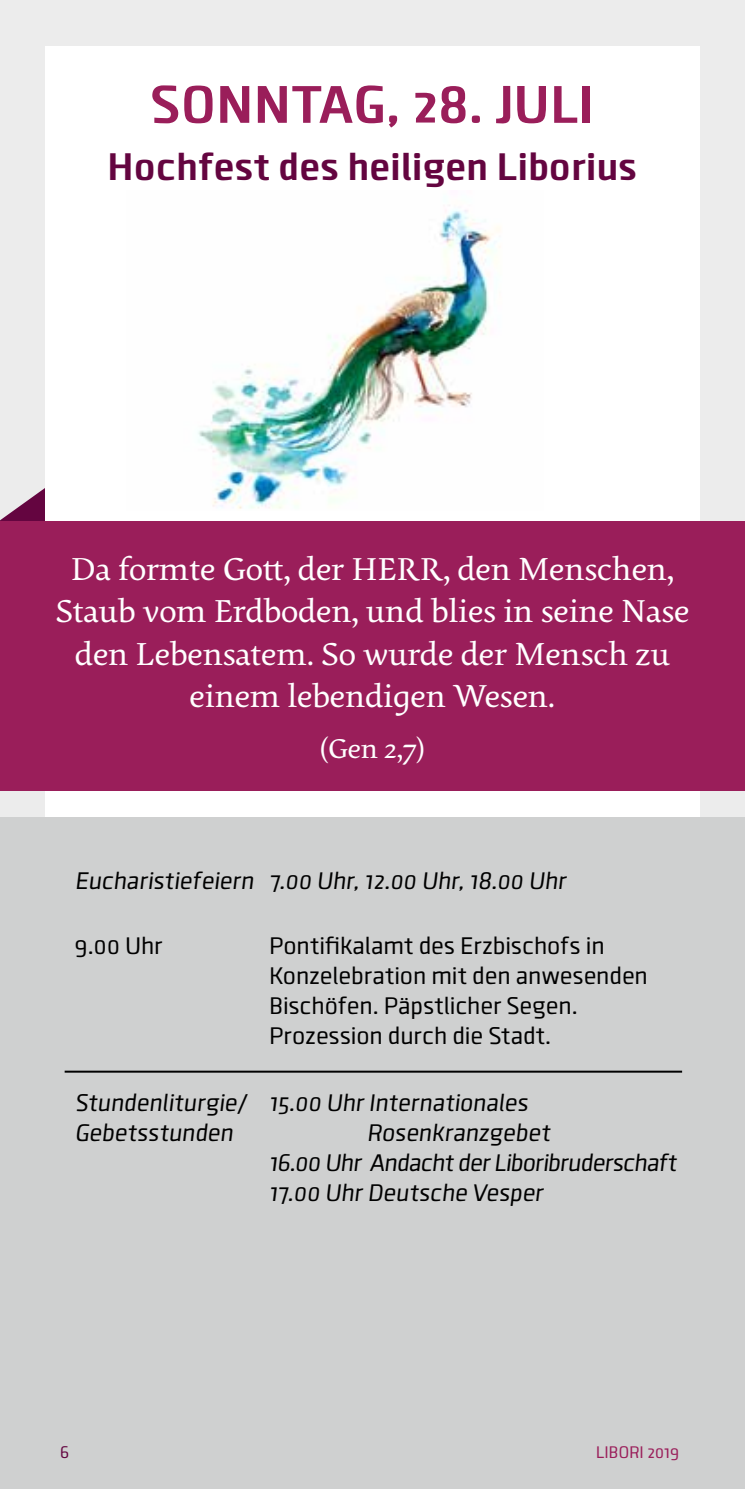
<style>
.page{position:relative;width:745px;height:1489px;background:#fff}
.page>*{position:absolute;margin:0;border:0;box-sizing:border-box;transform-origin:0 0}
.t1{font:700 55px "Clio";color:#9a1e5a}
.t2{font:700 40px "Clio";color:#640540}
.t3{font:35px/42.5px "Pollen";letter-spacing:-.01em;color:#fff;text-align:center}
.t4{font:30px "Pollen";color:#fff}
.t5{font:italic 25px/30px "Clio";color:#000}
.t6{font:25px/30px "Clio";color:#000}
.t7{font:italic 25px "Clio";letter-spacing:-.025em;color:#000}
.t8{font:17.5px "Clio";color:#9a1e5a}
.t9{font:17.5px "Clio";color:#640540}
</style>
<div class="page">
<div style="left:0;top:0;width:744px;height:1488px;background:#ececec"></div>
<svg style="left:0;top:488px;width:45px;height:33px"></svg>
<div style="left:45px;top:46px;width:654px;height:907px;background:#fff"></div>
<div style="left:0;top:817px;width:744px;height:671px;background:#cfd0d0"></div>
<hr style="left:65px;top:1070px;width:616px;height:2px;background:#000">
<div style="left:0;top:521px;width:744px;height:269px;background:#9a1e5a"></div>
<img style="left:198px;top:209px;width:302px;height:300px">
<h1 class="t1" style="left:150px;top:70px;width:445px">SONNTAG, 28. JULI</h1>
<h2 class="t2" style="left:107px;top:142px;width:531px">Hochfest des heiligen Liborius</h2>
<h3 class="t3" style="left:55px;top:548px;width:635px">Da formte Gott, der HERR, den Menschen, Staub vom Erdboden, und blies in seine Nase den Lebensatem. So wurde der Mensch zu einem lebendigen Wesen.</h3>
<p class="t4" style="left:320px;top:731px;width:106px">(Gen 2,7)</p>
<p class="t5" style="left:75px;top:865px;width:492px">Eucharistiefeiern 7.00 Uhr, 12.00 Uhr, 18.00 Uhr</p>
<p class="t6" style="left:75px;top:930px;width:89px">9.00 Uhr</p>
<p class="t6" style="left:269px;top:930px;width:380px">Pontifikalamt des Erzbischofs in<br>Konzelebration mit den anwesenden<br>Bischöfen. Päpstlicher Segen.<br>Prozession durch die Stadt.</p>
<p class="t5" style="left:75px;top:1087px;width:173px">Stundenliturgie/<br>Gebetsstunden</p>
<p class="t5" style="left:269px;top:1087px;width:260px">15.00 Uhr Internationales</p>
<p class="t5" style="left:367px;top:1117px;width:184px">Rosenkranzgebet</p>
<p class="t7" style="left:269px;top:1147px;width:408px">16.00 Uhr Andacht der Liboribruderschaft</p>
<p class="t5" style="left:269px;top:1177px;width:275px">17.00 Uhr Deutsche Vesper</p>
<p class="t9" style="left:60px;top:1441px;width:11px">6</p>
<p class="t8" style="left:596px;top:1441px;width:85px">LIBORI 2019</p>
</div>
